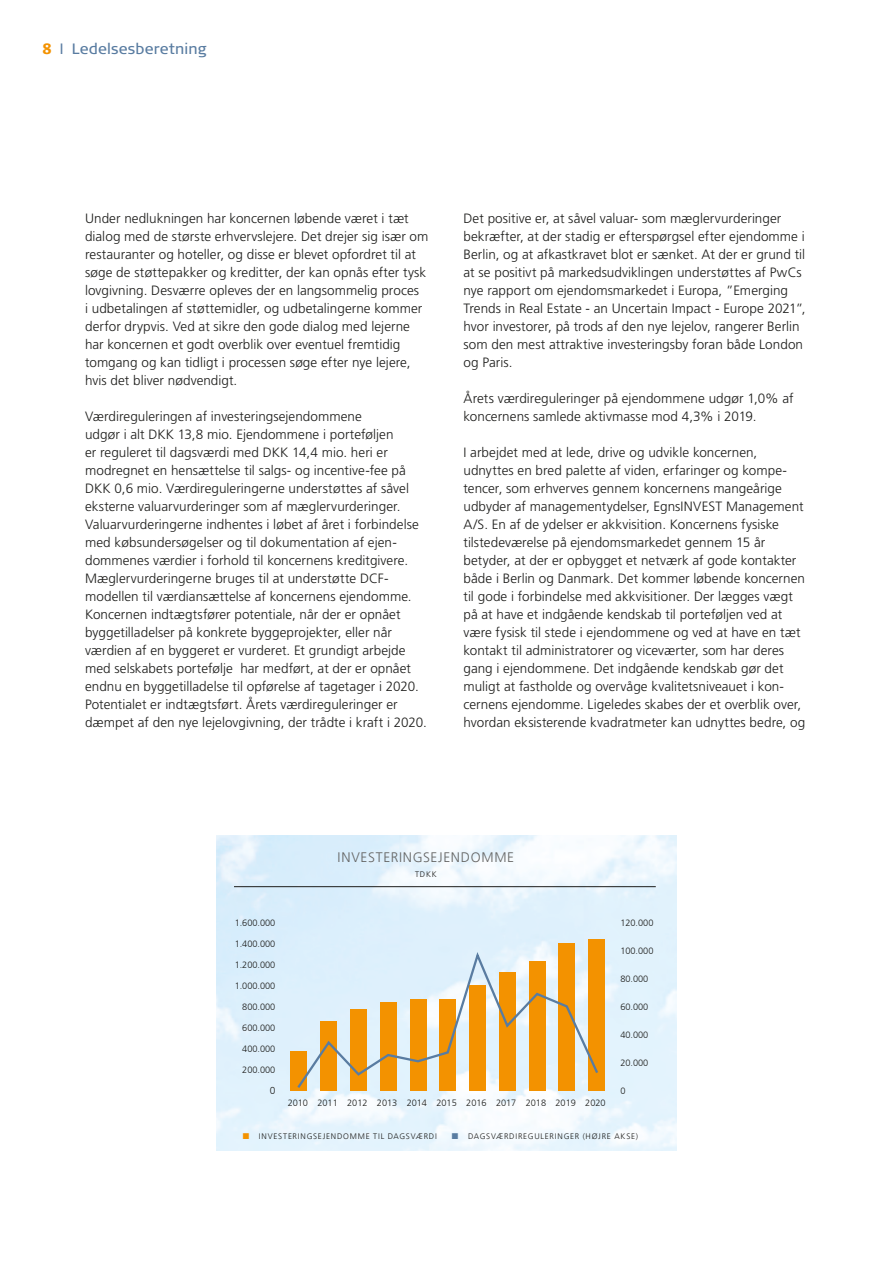
<style>
.page{position:relative;width:893px;height:1263px;background:#fff}
.page>*{position:absolute;margin:0;border:0;box-sizing:border-box;transform-origin:0 0}
.t1{font:15px "Signa Normal";letter-spacing:.01em;color:#597ca1;scale:.9 1}
.t2{font:300 13.8px "Frutiger LT";letter-spacing:.05em;color:#646463}
.Brødtekst_løs{font:300 13.5px/18px "Frutiger LT";letter-spacing:.005em;color:#1d1d1b}
.t3{font:300 10.2px "Frutiger LT";color:#1d1d1b}
.t4{font:300 9.15px "Frutiger LT";letter-spacing:-.005em;color:#1d1d1b}
.t5{font:300 8.1px "Frutiger LT";letter-spacing:.1em;color:#1d1d1b}
.s1{font-family:"Signa Column";font-weight:900;color:#f39200}
</style>
<div class="page">
<img style="left:217px;top:836px;width:459px;height:314px">
<hr style="left:234px;top:886px;width:422px;height:1px;background:#1d1d1b">
<div style="left:291px;top:1051px;width:16px;height:40px;background:#f39200"></div>
<div style="left:320px;top:1022px;width:17px;height:69px;background:#f39200"></div>
<div style="left:350px;top:1009px;width:17px;height:82px;background:#f39200"></div>
<div style="left:380px;top:1003px;width:16px;height:88px;background:#f39200"></div>
<div style="left:410px;top:1000px;width:16px;height:91px;background:#f39200"></div>
<div style="left:439px;top:999px;width:17px;height:92px;background:#f39200"></div>
<div style="left:469px;top:985px;width:17px;height:106px;background:#f39200"></div>
<div style="left:499px;top:973px;width:16px;height:118px;background:#f39200"></div>
<div style="left:558px;top:943px;width:17px;height:148px;background:#f39200"></div>
<div style="left:588px;top:939px;width:17px;height:152px;background:#f39200"></div>
<svg style="left:296px;top:949px;width:302px;height:140px"></svg>
<svg style="left:243px;top:1133px;width:6px;height:5px"></svg>
<svg style="left:452px;top:1133px;width:6px;height:5px"></svg>
<p class="t1" style="left:43px;top:41px;width:183px"><span class="s1">8</span> I Ledelsesberetning</p>
<p class="Brødtekst_løs" style="left:85px;top:209px;width:345px">Under nedlukningen har koncernen løbende været i tæt dialog med de største erhvervslejere. Det drejer sig især om restauranter og hoteller, og disse er blevet opfordret til at søge de støttepakker og kreditter, der kan opnås efter tysk lovgivning. Desværre opleves der en langsommelig proces<br>i udbetalingen af støttemidler, og udbetalingerne kommer derfor drypvis. Ved at sikre den gode dialog med lejerne har koncernen et godt overblik over eventuel fremtidig tomgang og kan tidligt i processen søge efter nye lejere, hvis det bliver nødvendigt.</p>
<p class="Brødtekst_løs" style="left:85px;top:407px;width:343px">Værdireguleringen af investeringsejendommene<br>udgør i alt DKK 13,8 mio. Ejendommene i porteføljen<br>er reguleret til dagsværdi med DKK 14,4 mio. heri er modregnet en hensættelse til salgs- og incentive-fee på DKK 0,6 mio. Værdireguleringerne understøttes af såvel eksterne valuarvurderinger som af mæglervurderinger.<br>Valuarvurderingerne indhentes i løbet af året i forbindelse med købsundersøgelser og til dokumentation af ejen&shy;dommenes værdier i forhold til koncernens kreditgivere.<br>Mæglervurderingerne bruges til at understøtte DCF&shy;modellen til værdiansættelse af koncernens ejendomme.<br>Koncernen indtægtsfører potentiale, når der er opnået byggetilladelser på konkrete byggeprojekter, eller når værdien af en byggeret er vurderet. Et grundigt arbejde med selskabets portefølje har medført, at der er opnået endnu en byggetilladelse til opførelse af tagetager i 2020.<br>Potentialet er indtægtsført. Årets værdireguleringer er dæmpet af den nye lejelovgivning, der trådte i kraft i 2020.</p>
<p class="Brødtekst_løs" style="left:463px;top:209px;width:344px">Det positive er, at såvel valuar- som mæglervurderinger bekræfter, at der stadig er efterspørgsel efter ejendomme i Berlin, og at afkastkravet blot er sænket. At der er grund til at se positivt på markedsudviklingen understøttes af PwCs nye rapport om ejendomsmarkedet i Europa, ”Emerging Trends in Real Estate - an Uncertain Impact - Europe 2021”, hvor investorer, på trods af den nye lejelov, rangerer Berlin som den mest attraktive investeringsby foran både London og Paris.</p>
<p class="Brødtekst_løs" style="left:463px;top:389px;width:332px">Årets værdireguleringer på ejendommene udgør 1,0% af koncernens samlede aktivmasse mod 4,3% i 2019.</p>
<p class="Brødtekst_løs" style="left:463px;top:443px;width:343px">I arbejdet med at lede, drive og udvikle koncernen, udnyttes en bred palette af viden, erfaringer og kompe&shy;tencer, som erhverves gennem koncernens mangeårige udbyder af managementydelser, EgnsINVEST Management A/S. En af de ydelser er akkvisition. Koncernens fysiske tilstedeværelse på ejendomsmarkedet gennem 15 år betyder, at der er opbygget et netværk af gode kontakter både i Berlin og Danmark. Det kommer løbende koncernen til gode i forbindelse med akkvisitioner. Der lægges vægt på at have et indgående kendskab til porteføljen ved at være fysisk til stede i ejendommene og ved at have en tæt kontakt til administratorer og viceværter, som har deres gang i ejendommene. Det indgående kendskab gør det muligt at fastholde og overvåge kvalitetsniveauet i kon&shy;cernens ejendomme. Ligeledes skabes der et overblik over, hvordan eksisterende kvadratmeter kan udnyttes bedre, og</p>
<p class="t4" style="left:235px;top:917px;width:42px">1.600.000</p>
<p class="t4" style="left:235px;top:938px;width:42px">1.400.000</p>
<p class="t4" style="left:235px;top:959px;width:42px">1.200.000</p>
<p class="t4" style="left:235px;top:980px;width:42px">1.000.000</p>
<p class="t4" style="left:242px;top:1001px;width:35px">800.000</p>
<p class="t4" style="left:242px;top:1022px;width:35px">600.000</p>
<p class="t4" style="left:242px;top:1043px;width:35px">400.000</p>
<p class="t4" style="left:242px;top:1064px;width:35px">200.000</p>
<p class="t3" style="left:270px;top:1084px;width:7px">0</p>
<p class="t2" style="left:338px;top:850px;width:178px">INVESTERINGSEJENDOMME</p>
<p class="t5" style="left:415px;top:870px;width:23px">TDKK</p>
<p class="t4" style="left:620px;top:917px;width:35px">120.000</p>
<p class="t4" style="left:620px;top:945px;width:35px">100.000</p>
<p class="t4" style="left:620px;top:973px;width:30px">80.000</p>
<p class="t4" style="left:620px;top:1001px;width:30px">60.000</p>
<p class="t4" style="left:620px;top:1029px;width:30px">40.000</p>
<p class="t4" style="left:620px;top:1057px;width:30px">20.000</p>
<p class="t4" style="left:620px;top:1085px;width:7px">0</p>
<p class="t4" style="left:288px;top:1098px;width:319px">2010 2011 2012 2013 2014 2015 2016 2017 2018 2019 2020</p>
<p class="t5" style="left:259px;top:1131px;width:179px">INVESTERINGSEJENDOMME TIL DAGSVÆRDI</p>
<p class="t5" style="left:468px;top:1131px;width:171px">DAGSVÆRDIREGULERINGER (HØJRE AKSE)</p>
</div>
